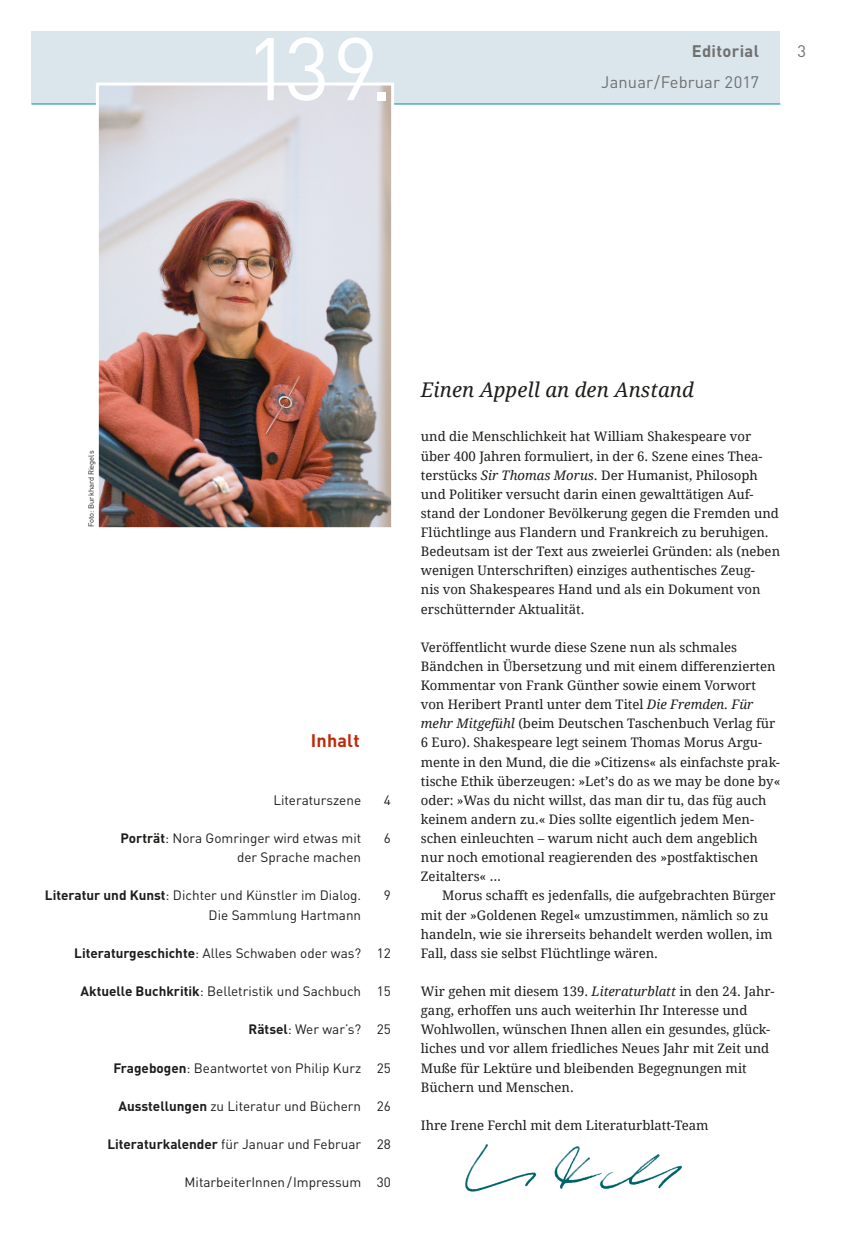
<style>
.page{position:relative;width:846px;height:1258px;background:#fff}
.page>*{position:absolute;margin:0;border:0;box-sizing:border-box;transform-origin:0 0}
.t1{font:87.45px "DINOT";color:#fff}
.t2{font:italic 20.25px "Droid Serif";letter-spacing:.005em;color:#1d1d1b}
.t3{font:700 18px "DINOT";letter-spacing:.01em;color:#bd2b0b}
.t4{font:16.5px "DINOT";letter-spacing:.01em;color:#70706f}
.t5{font:700 16.5px "DINOT";letter-spacing:.02em;color:#70706f}
.t6{font:13.5px/19.2px "DINOT";color:#1d1d1b;text-align:right}
.t7{font:13.2px/19px "Droid Serif";color:#1d1d1b}
.t8{font:7.5px "DINOT";color:#1d1d1b}
.s1{font-weight:700}
.s2{font-style:italic}
</style>
<div class="page">
<div style="left:31px;top:32px;width:749px;height:72px;background:#dae5ec"></div>
<hr style="left:31px;top:104px;width:749px;height:1px;background:#009295">
<img style="left:465px;top:1144px;width:217px;height:48px">
<img style="left:94px;top:82px;width:301px;height:446px">
<h1 class="t1" style="left:245px;top:9px;width:150px">139.</h1>
<p class="t5" style="left:691px;top:40px;width:69px">Editorial</p>
<p class="t4" style="left:797px;top:40px;width:10px">3</p>
<p class="t4" style="left:601px;top:71px;width:159px">Januar/Februar 2017</p>
<p class="t8" style="left:86px;top:527px;width:78px;rotate:-90deg">Foto: Burkhard Riegels</p>
<h3 class="t3" style="left:311px;top:729px;width:50px">Inhalt</h3>
<p class="t6" style="left:273px;top:790px;width:89px">Literaturszene</p>
<p class="t6" style="left:121px;top:828px;width:242px"><span class="s1">Porträt</span>: Nora Gomringer wird etwas mit der Sprache machen</p>
<p class="t6" style="left:45px;top:885px;width:318px"><span class="s1">Literatur und Kunst</span>: Dichter und Künstler im Dialog.<br>Die Sammlung Hartmann</p>
<p class="t6" style="left:74px;top:943px;width:288px"><span class="s1">Literaturgeschichte</span>: Alles Schwaben oder was?</p>
<p class="t6" style="left:80px;top:981px;width:282px"><span class="s1">Aktuelle Buchkritik</span>: Belletristik und Sachbuch</p>
<p class="t6" style="left:248px;top:1019px;width:114px"><span class="s1">Rätsel</span>: Wer war’s?</p>
<p class="t6" style="left:113px;top:1057px;width:249px"><span class="s1">Fragebogen</span>: Beantwortet von Philip Kurz</p>
<p class="t6" style="left:118px;top:1096px;width:244px"><span class="s1">Ausstellungen</span> zu Literatur und Büchern</p>
<p class="t6" style="left:107px;top:1134px;width:255px"><span class="s1">Literaturkalender</span> für Januar und Februar</p>
<p class="t6" style="left:184px;top:1172px;width:178px">MitarbeiterInnen / Impressum</p>
<p class="t6" style="left:384px;top:790px;width:9px">4</p>
<p class="t6" style="left:384px;top:828px;width:9px">6</p>
<p class="t6" style="left:384px;top:885px;width:9px">9</p>
<p class="t6" style="left:377px;top:943px;width:16px">12</p>
<p class="t6" style="left:377px;top:981px;width:16px">15</p>
<p class="t6" style="left:377px;top:1019px;width:16px">25</p>
<p class="t6" style="left:377px;top:1057px;width:16px">25</p>
<p class="t6" style="left:377px;top:1096px;width:16px">26</p>
<p class="t6" style="left:377px;top:1134px;width:16px">28</p>
<p class="t6" style="left:377px;top:1172px;width:16px">30</p>
<h2 class="t2" style="left:421px;top:377px;width:274px">Einen Appell an den Anstand</h2>
<p class="t7" style="left:421px;top:427px;width:361px">und die Menschlichkeit hat William Shakespeare vor über 400 Jahren formuliert, in der 6. Szene eines Thea&shy;terstücks <span class="s2">Sir Thomas Morus</span>. Der Humanist, Philosoph und Politiker versucht darin einen gewalttätigen Auf&shy;stand der Londoner Bevölkerung gegen die Fremden und Flüchtlinge aus Flandern und Frankreich zu beruhigen.<br>Bedeutsam ist der Text aus zweierlei Gründen: als (neben wenigen Unterschriften) einziges authentisches Zeug-<br>nis von Shakespeares Hand und als ein Dokument von erschütternder Aktualität.</p>
<p class="t7" style="left:421px;top:638px;width:361px">Veröffentlicht wurde diese Szene nun als schmales Bändchen in Übersetzung und mit einem differenzierten Kommentar von Frank Günther sowie einem Vorwort von Heribert Prantl unter dem Titel <span class="s2">Die Fremden. Für mehr Mitgefühl</span> (beim Deutschen Taschenbuch Verlag für 6 Euro). Shakespeare legt seinem Thomas Morus Argu&shy;mente in den Mund, die die »Citizens« als einfachste prak&shy;tische Ethik überzeugen: »Let’s do as we may be done by« oder: »Was du nicht willst, das man dir tu, das füg auch keinem andern zu.« Dies sollte eigentlich jedem Men&shy;schen einleuchten – warum nicht auch dem angeblich nur noch emotional reagierenden des »postfaktischen Zeitalters« …</p>
<p class="t7" style="left:421px;top:886px;width:356px;text-indent:21px">Morus schafft es jedenfalls, die aufgebrachten Bürger mit der »Goldenen Regel« umzustimmen, nämlich so zu handeln, wie sie ihrerseits behandelt werden wollen, im Fall, dass sie selbst Flüchtlinge wären.</p>
<p class="t7" style="left:421px;top:982px;width:355px">Wir gehen mit diesem 139. <span class="s2">Literaturblatt</span> in den 24. Jahr&shy;gang, erhoffen uns auch weiterhin Ihr Interesse und Wohlwollen, wünschen Ihnen allen ein gesundes, glück&shy;liches und vor allem friedliches Neues Jahr mit Zeit und Muße für Lektüre und bleibenden Begegnungen mit Büchern und Menschen.</p>
<p class="t7" style="left:421px;top:1116px;width:289px">Ihre Irene Ferchl mit dem Literaturblatt-Team</p>
</div>
